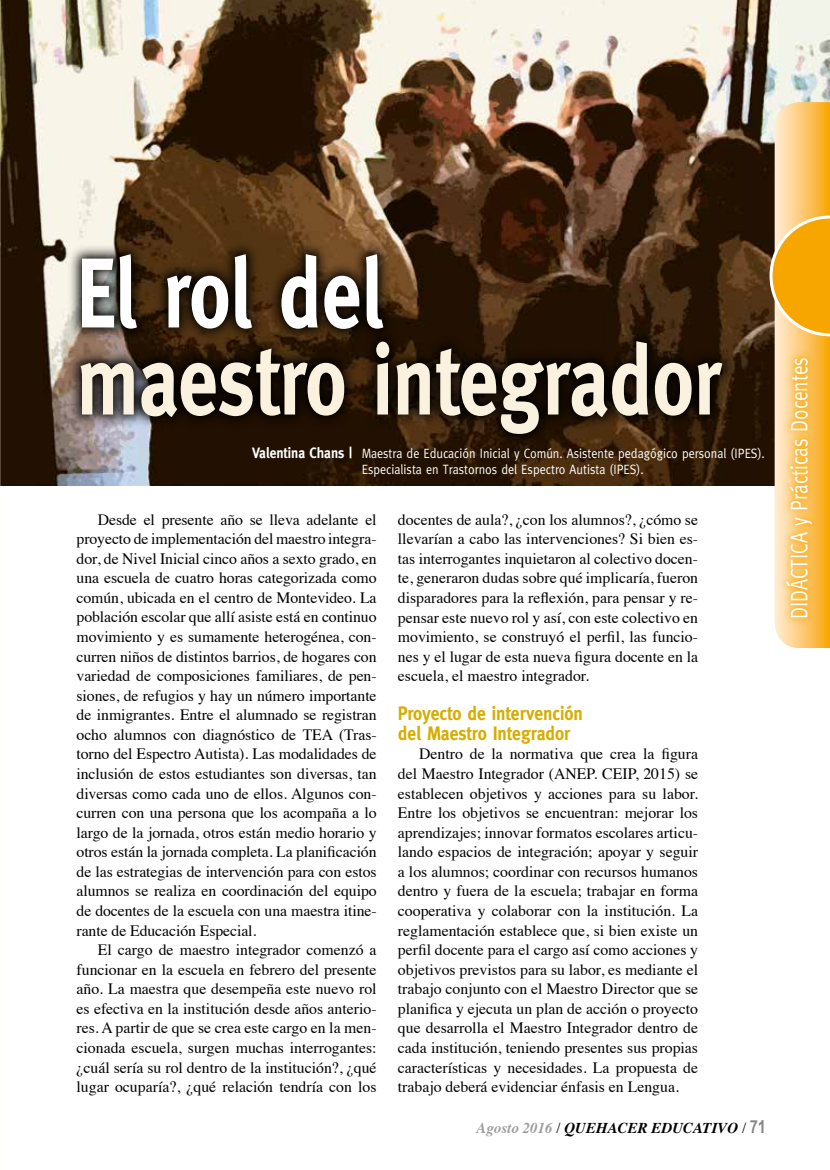
<style>
.page{position:relative;width:830px;height:1170px;background:#fff}
.page>*{position:absolute;margin:0;border:0;box-sizing:border-box;transform-origin:0 0}
.t1{font:700 99px "Meta";color:#faf2de;scale:.8 1}
.t2{font:700 99px "Meta";color:#fff;scale:.8 1}
.t3{font:24px "Meta";color:#fff;scale:.8 1}
.t4{font:700 19.5px/19.5px "Meta";color:#d6ad00;scale:.9 1}
.t5{font:15.75px/19.5px "Times";color:#000;text-align:justify}
.t6{font:italic 700 15px "Times";color:#000}
.t7{font:13.5px/16.2px "Meta";color:#fff;scale:.9 1}
.s1{font-weight:700;font-size:15px}
.s2{color:#9d9d9c}
.s3{font-weight:400;font-style:normal}
.s4{font-family:"Arial Narrow";font-style:normal;font-size:18px;color:#878787}
</style>
<div class="page">
<img style="left:0;top:0;width:829px;height:485px">
<svg style="left:0;top:0;width:1px;height:74px"></svg>
<svg style="left:67px;top:241px;width:668px;height:206px;background:#2e1f11"></svg>
<svg style="left:769px;top:102px;width:60px;height:546px;background:#e4b154"></svg>
<svg style="left:777px;top:350px;width:42px;height:275px;background:#fbc86f"></svg>
<h1 class="t2" style="left:77px;top:236px;width:384px">El rol del</h1>
<h1 class="t1" style="left:77px;top:323px;width:806px">maestro integrador</h1>
<p class="t7" style="left:361px;top:445px;width:449px;text-indent:-110px"><span class="s1">Valentina Chans |</span> Maestra de Educación Inicial y Común. Asistente pedagógico personal (IPES).<br>Especialista en Trastornos del Espectro Autista (IPES).</p>
<p class="t5" style="left:76px;top:508px;width:301px;text-indent:21px">Desde el presente año se lleva adelante el proyecto de implementación del maestro integra&shy;dor, de Nivel Inicial cinco años a sexto grado, en una escuela de cuatro horas categorizada como común, ubicada en el centro de Montevideo. La población escolar que allí asiste está en continuo movimiento y es sumamente heterogénea, con&shy;curren niños de distintos barrios, de hogares con variedad de composiciones familiares, de pen&shy;siones, de refugios y hay un número importante de inmigrantes. Entre el alumnado se registran ocho alumnos con diagnóstico de TEA (Tras&shy;torno del Espectro Autista). Las modalidades de inclusión de estos estudiantes son diversas, tan diversas como cada uno de ellos. Algunos con&shy;curren con una persona que los acompaña a lo largo de la jornada, otros están medio horario y otros están la jornada completa. La planificación de las estrategias de intervención para con estos alumnos se realiza en coordinación del equipo de docentes de la escuela con una maestra itine&shy;rante de Educación Especial.</p>
<p class="t5" style="left:76px;top:938px;width:301px;text-indent:21px">El cargo de maestro integrador comenzó a funcionar en la escuela en febrero del presente año. La maestra que desempeña este nuevo rol es efectiva en la institución desde años anterio&shy;res. A partir de que se crea este cargo en la men&shy;cionada escuela, surgen muchas interrogantes: ¿cuál sería su rol dentro de la institución?, ¿qué lugar ocuparía?, ¿qué relación tendría con los</p>
<p class="t5" style="left:397px;top:508px;width:301px">docentes de aula?, ¿con los alumnos?, ¿cómo se llevarían a cabo las intervenciones? Si bien es&shy;tas interrogantes inquietaron al colectivo docen&shy;te, generaron dudas sobre qué implicaría, fueron disparadores para la reflexión, para pensar y re&shy;pensar este nuevo rol y así, con este colectivo en movimiento, se construyó el perfil, las funcio&shy;nes y el lugar de esta nueva figura docente en la escuela, el maestro integrador.</p>
<p class="t4" style="left:397px;top:703px;width:207px">Proyecto de intervención del Maestro Integrador</p>
<p class="t5" style="left:397px;top:743px;width:301px;text-indent:21px">Dentro de la normativa que crea la figura del Maestro Integrador (ANEP. CEIP, 2015) se establecen objetivos y acciones para su labor.<br>Entre los objetivos se encuentran: mejorar los aprendizajes; innovar formatos escolares articu&shy;lando espacios de integración; apoyar y seguir a los alumnos; coordinar con recursos humanos dentro y fuera de la escuela; trabajar en forma cooperativa y colaborar con la institución. La reglamentación establece que, si bien existe un perfil docente para el cargo así como acciones y objetivos previstos para su labor, es mediante el trabajo conjunto con el Maestro Director que se planifica y ejecuta un plan de acción o proyecto que desarrolla el Maestro Integrador dentro de cada institución, teniendo presentes sus propias características y necesidades. La propuesta de trabajo deberá evidenciar énfasis en Lengua.</p>
<p class="t6" style="left:476px;top:1113px;width:291px"><span class="s2">Agosto 2016</span> <span class="s3">/</span> QUEHACER EDUCATIVO <span class="s3">/</span> <span class="s4">71</span></p>
<h2 class="t3" style="left:785px;top:619px;width:329px;rotate:-90deg">DIDÁCTICA y Prácticas Docentes</h2>
</div>
